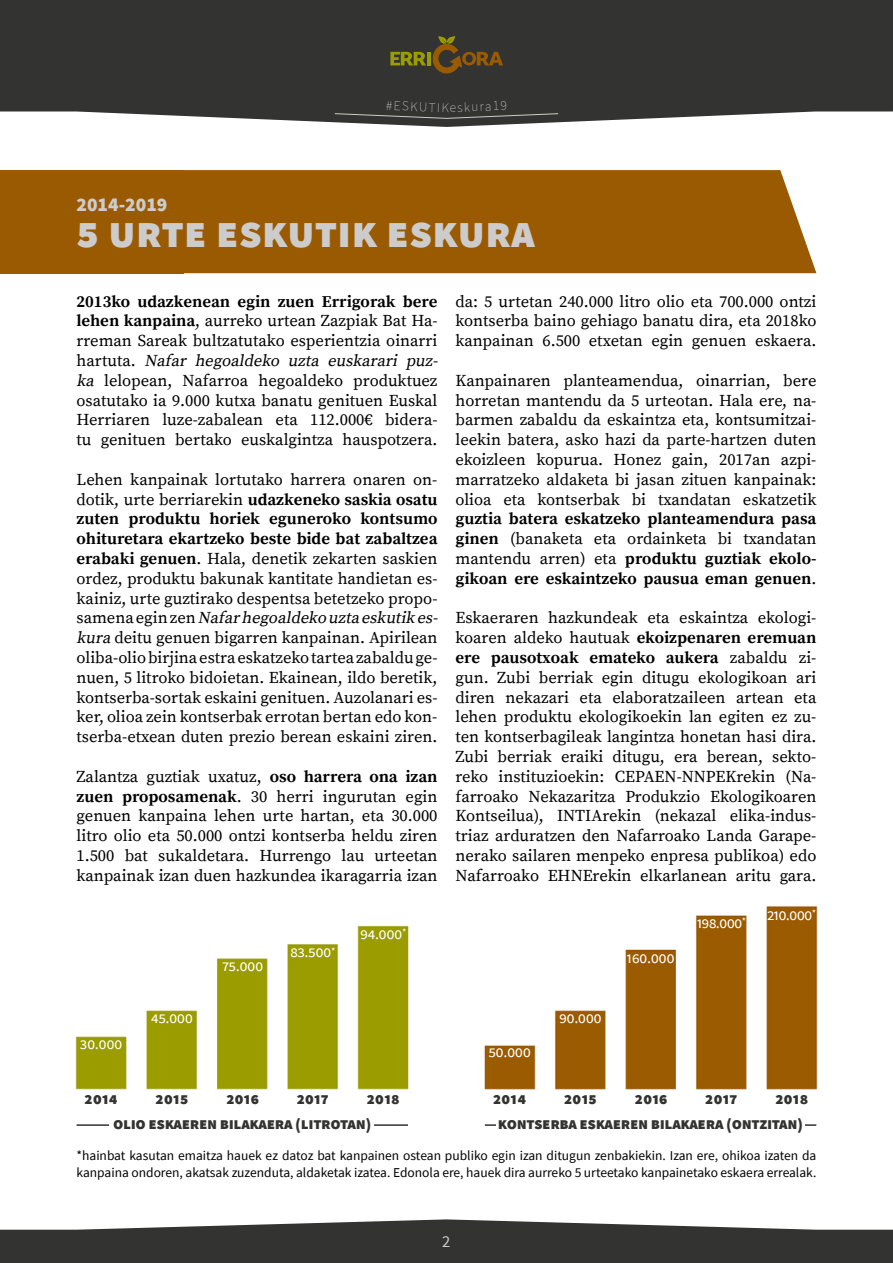
<style>
.page{position:relative;width:893px;height:1263px;background:#fff}
.page>*{position:absolute;margin:0;border:0;box-sizing:border-box;transform-origin:0 0}
.t1{font:900 45px "Source Sans Pro";color:#cdcccc}
.t2{font:900 19.5px "Source Sans Pro";color:#cdcccc}
.t3{font:16.5px/19.8px "Source Serif Pro";color:#000;text-align:justify}
.t4{font:700 16.5px/19.8px "Source Serif Pro";color:#000;text-align:justify}
.t5{font:900 16.5px "Source Sans Pro";letter-spacing:-.02em;color:#333332}
.t6{font:16.5px "Source Sans Pro";letter-spacing:-.03em;color:#fff}
.t7{font:16.5px "Source Sans Pro";color:#cdcccc}
.t8{font:13.5px/16.2px "Source Sans Pro";color:#000}
.t9{font:200 13.5px "Source Sans Pro";color:#cdcccc}
.s1{font-weight:700}
.s2{font-style:italic}
.s3{font-weight:400}
</style>
<div class="page">
<hr style="left:485px;top:1124px;width:331px;height:2px;background:#333232">
<div style="left:496px;top:1116px;width:309px;height:14px;background:#fff"></div>
<hr style="left:77px;top:1124px;width:331px;height:2px;background:#333232">
<div style="left:109px;top:1116px;width:264px;height:14px;background:#fff"></div>
<svg style="left:0;top:0;width:893px;height:127px;background:#424241"></svg>
<svg style="left:390px;top:52px;width:36px;height:13px"></svg>
<hr style="left:427px;top:52px;width:4px;height:13px;background:#9a9c00">
<svg style="left:432px;top:36px;width:71px;height:39px;background:#514023"></svg>
<svg style="left:334px;top:113px;width:224px;height:6px"></svg>
<svg style="left:0;top:1219px;width:893px;height:44px;background:#50504f"></svg>
<div style="left:0;top:170px;width:184px;height:103px;background:#9a5a02"></div>
<div style="left:184px;top:170px;width:632px;height:103px;background:#9a5a02"></div>
<img style="left:75px;top:906px;width:743px;height:184px">
<p class="t9" style="left:386px;top:97px;width:65px;rotate:2deg">#ESKUTIK</p>
<p class="t9" style="left:449px;top:99px;width:59px;rotate:-2deg">eskura19</p>
<p class="t2" style="left:77px;top:191px;width:92px">2014-2019</p>
<h1 class="t1" style="left:77px;top:201px;width:460px">5 urte eskutik eskura</h1>
<p class="t3" style="left:77px;top:292px;width:366px;text-align:left"><span class="s1">2013ko udazkenean egin zuen Errigorak bere lehen kanpaina</span>, aurreko urtean Zazpiak Bat Ha&shy;rreman Sareak bultzatutako esperientzia oinarri h a r t u t a . <span class="s2">Nafar hegoaldeko uzta euskarari puz&shy;ka</span> lelopean, Nafarroa hegoaldeko produktuez osatutako ia 9.000 kutxa banatu genituen Euskal Herriaren luze-zabalean eta 112.000€ bidera&shy;tu genituen bertako euskalgintza hauspotzera.</p>
<p class="t3" style="left:77px;top:470px;width:366px;text-align:left">Lehen kanpainak lortutako harrera onaren on&shy;dotik, urte berriarekin <span class="s1">udazkeneko saskia osatu zuten produktu horiek eguneroko kontsumo ohituretara ekartzeko beste bide bat zabaltzea erabaki genuen</span>. Hala, denetik zekarten saskien ordez, produktu bakunak kantitate handietan es&shy;kainiz, urte guztirako despentsa betetzeko propo&shy;s a m e n a e g i n z e n <span class="s2">Nafar hegoaldeko uzta eskutik es&shy;kura</span> deitu genuen bigarren kanpainan. Apirilean oliba-olio birjina estra eskatzeko tartea zabaldu ge&shy;nuen, 5 litroko bidoietan. Ekainean, ildo beretik, kontserba-sortak eskaini genituen. Auzolanari es&shy;ker, olioa zein kontserbak errotan bertan edo kon&shy;tserba-etxean duten prezio berean eskaini ziren.</p>
<p class="t3" style="left:77px;top:767px;width:362px">Zalantza guztiak uxatuz, <span class="s1">oso harrera ona izan zuen proposamenak</span>. 30 herri ingurutan egin genuen kanpaina lehen urte hartan, eta 30.000 litro olio eta 50.000 ontzi kontserba heldu ziren 1.500 bat sukaldetara. Hurrengo lau urteetan kanpainak izan duen hazkundea ikaragarria izan</p>
<p class="t6" style="left:80px;top:1033px;width:44px">30.000</p>
<p class="t6" style="left:151px;top:1007px;width:44px">45.000</p>
<p class="t6" style="left:222px;top:955px;width:43px">75.000</p>
<p class="t6" style="left:290px;top:941px;width:47px">83.500<sup>*</sup></p>
<p class="t6" style="left:360px;top:923px;width:48px">94.000<sup>*</sup></p>
<p class="t3" style="left:455px;top:292px;width:362px">da: 5 urtetan 240.000 litro olio eta 700.000 ontzi kontserba baino gehiago banatu dira, eta 2018ko kanpainan 6.500 etxetan egin genuen eskaera.</p>
<p class="t3" style="left:455px;top:371px;width:362px">Kanpainaren planteamendua, oinarrian, bere horretan mantendu da 5 urteotan. Hala ere, na&shy;barmen zabaldu da eskaintza eta, kontsumitzai&shy;leekin batera, asko hazi da parte-hartzen duten ekoizleen kopurua. Honez gain, 2017an azpi&shy;marratzeko aldaketa bi jasan zituen kanpainak: olioa eta kontserbak bi txandatan eskatzetik</p>
<p class="t4" style="left:455px;top:510px;width:362px">guztia batera eskatzeko planteamendura pasa ginen <span class="s3">(banaketa eta ordainketa bi txandatan mantendu arren) eta</span> produktu guztiak ekolo&shy;gikoan ere eskaintzeko pausua eman genuen<span class="s3">.</span></p>
<p class="t3" style="left:455px;top:609px;width:362px">Eskaeraren hazkundeak eta eskaintza ekologi&shy;koaren aldeko hautuak <span class="s1">ekoizpenaren eremuan ere pausotxoak emateko aukera</span> zabaldu zi&shy;gun. Zubi berriak egin ditugu ekologikoan ari diren nekazari eta elaboratzaileen artean eta lehen produktu ekologikoekin lan egiten ez zu&shy;ten kontserbagileak langintza honetan hasi dira.<br>Zubi berriak eraiki ditugu, era berean, sekto&shy;reko instituzioekin: CEPAEN-NNPEKrekin (Na&shy;farroako Nekazaritza Produkzio Ekologikoaren Kontseilua), INTIArekin (nekazal elika-indus&shy;triaz arduratzen den Nafarroako Landa Garape&shy;nerako sailaren menpeko enpresa publikoa) edo Nafarroako EHNErekin elkarlanean aritu gara.</p>
<p class="t6" style="left:488px;top:1041px;width:44px">50.000</p>
<p class="t6" style="left:559px;top:1007px;width:44px">90.000</p>
<p class="t6" style="left:626px;top:946px;width:50px">160.000</p>
<p class="t6" style="left:697px;top:912px;width:51px">198.000<sup>*</sup></p>
<p class="t6" style="left:767px;top:904px;width:51px">210.000<sup>*</sup></p>
<p class="t5" style="left:85px;top:1087px;width:35px">2014</p>
<p class="t5" style="left:156px;top:1087px;width:34px">2015</p>
<p class="t5" style="left:226px;top:1087px;width:34px">2016</p>
<p class="t5" style="left:297px;top:1087px;width:34px">2017</p>
<p class="t5" style="left:367px;top:1087px;width:34px">2018</p>
<p class="t5" style="left:493px;top:1087px;width:35px">2014</p>
<p class="t5" style="left:564px;top:1087px;width:34px">2015</p>
<p class="t5" style="left:635px;top:1087px;width:34px">2016</p>
<p class="t5" style="left:705px;top:1087px;width:34px">2017</p>
<p class="t5" style="left:775px;top:1087px;width:34px">2018</p>
<p class="t5" style="left:113px;top:1112px;width:260px">olio eskaeren bilakaera (litrotan)</p>
<p class="t5" style="left:498px;top:1112px;width:307px">kontserba eskaeren bilakaera (ontzitan)</p>
<p class="t8" style="left:77px;top:1148px;width:741px">*hainbat kasutan emaitza hauek ez datoz bat kanpainen ostean publiko egin izan ditugun zenbakiekin. Izan ere, ohikoa izaten da kanpaina ondoren, akatsak zuzenduta, aldaketak izatea. Edonola ere, hauek dira aurreko 5 urteetako kanpainetako eskaera errealak.</p>
<p class="t7" style="left:442px;top:1231px;width:10px">2</p>
</div>
